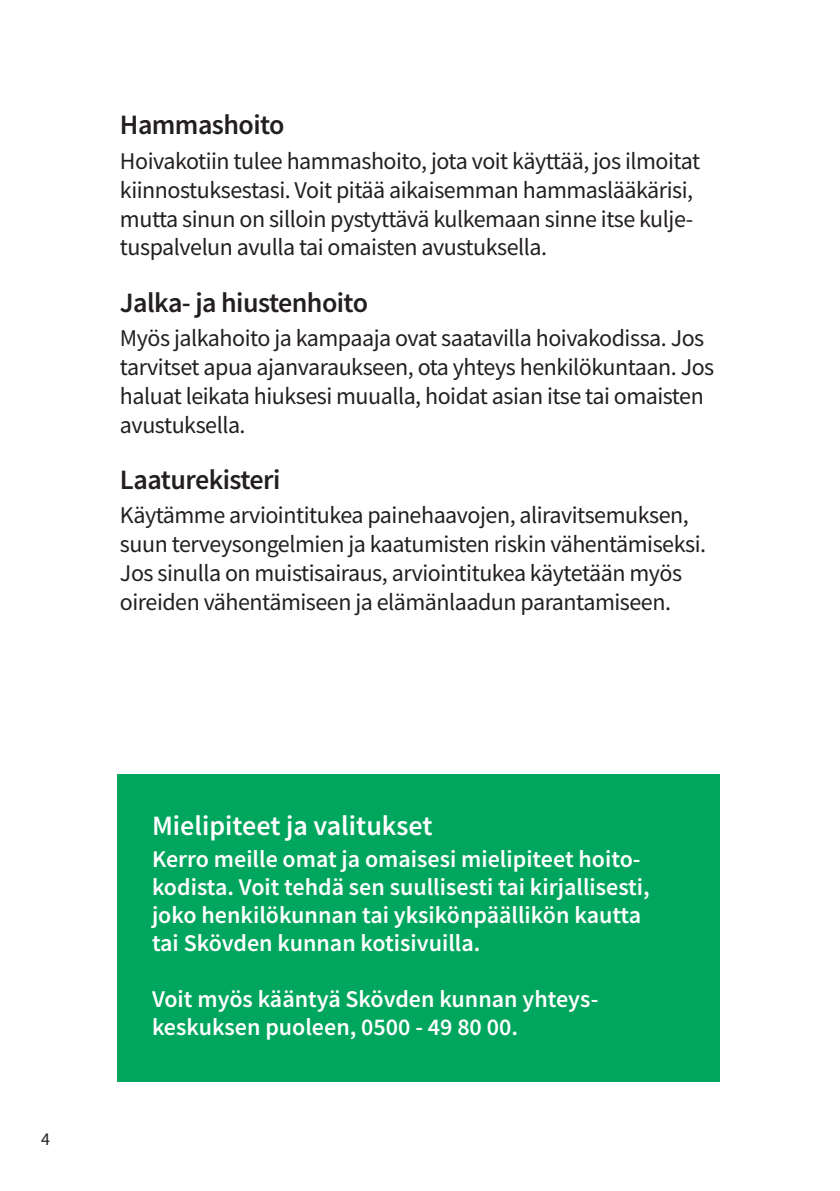
<style>
.page{position:relative;width:840px;height:1191px;background:#fff}
.page>*{position:absolute;margin:0;border:0;box-sizing:border-box;transform-origin:0 0}
.t1{font:600 28px "Source Sans Pro";letter-spacing:-.02em;color:#231f20}
.t2{font:600 28px "Source Sans Pro";color:#fff}
.t3{font:24px/28.8px "Source Sans Pro";letter-spacing:-.02em;color:#231f20}
.t4{font:600 24px/28px "Source Sans Pro";color:#fff}
.t5{font:18px "Source Sans Pro";color:#231f20}
</style>
<div class="page">
<div style="left:118px;top:774px;width:601px;height:307px;background:#00a65d"></div>
<p class="t1" style="left:120px;top:107px;width:166px">Hammashoito</p>
<p class="t3" style="left:120px;top:146px;width:581px">Hoivakotiin tulee hammashoito, jota voit käyttää, jos ilmoitat kiinnostuksestasi. Voit pitää aikaisemman hammaslääkärisi, mutta sinun on silloin pystyttävä kulkemaan sinne itse kulje&shy;tuspalvelun avulla tai omaisten avustuksella.</p>
<p class="t1" style="left:120px;top:284px;width:249px">Jalka- ja hiustenhoito</p>
<p class="t3" style="left:120px;top:324px;width:595px">Myös jalkahoito ja kampaaja ovat saatavilla hoivakodissa. Jos tarvitset apua ajanvaraukseen, ota yhteys henkilökuntaan. Jos haluat leikata hiuksesi muualla, hoidat asian itse tai omaisten avustuksella.</p>
<p class="t1" style="left:120px;top:461px;width:162px">Laaturekisteri</p>
<p class="t3" style="left:120px;top:501px;width:587px">Käytämme arviointitukea painehaavojen, aliravitsemuksen, suun terveysongelmien ja kaatumisten riskin vähentämiseksi.<br>Jos sinulla on muistisairaus, arviointitukea käytetään myös oireiden vähentämiseen ja elämänlaadun parantamiseen.</p>
<p class="t5" style="left:41px;top:1127px;width:10px">4</p>
<p class="t2" style="left:152px;top:807px;width:282px">Mielipiteet ja valitukset</p>
<p class="t4" style="left:152px;top:844px;width:499px">Kerro meille omat ja omaisesi mielipiteet hoito&shy;kodista. Voit tehdä sen suullisesti tai kirjallisesti, joko henkilökunnan tai yksikönpäällikön kautta tai Skövden kunnan kotisivuilla.</p>
<p class="t4" style="left:152px;top:984px;width:447px">Voit myös kääntyä Skövden kunnan yhteys&shy;keskuksen puoleen, 0500 - 49 80 00.</p>
</div>
